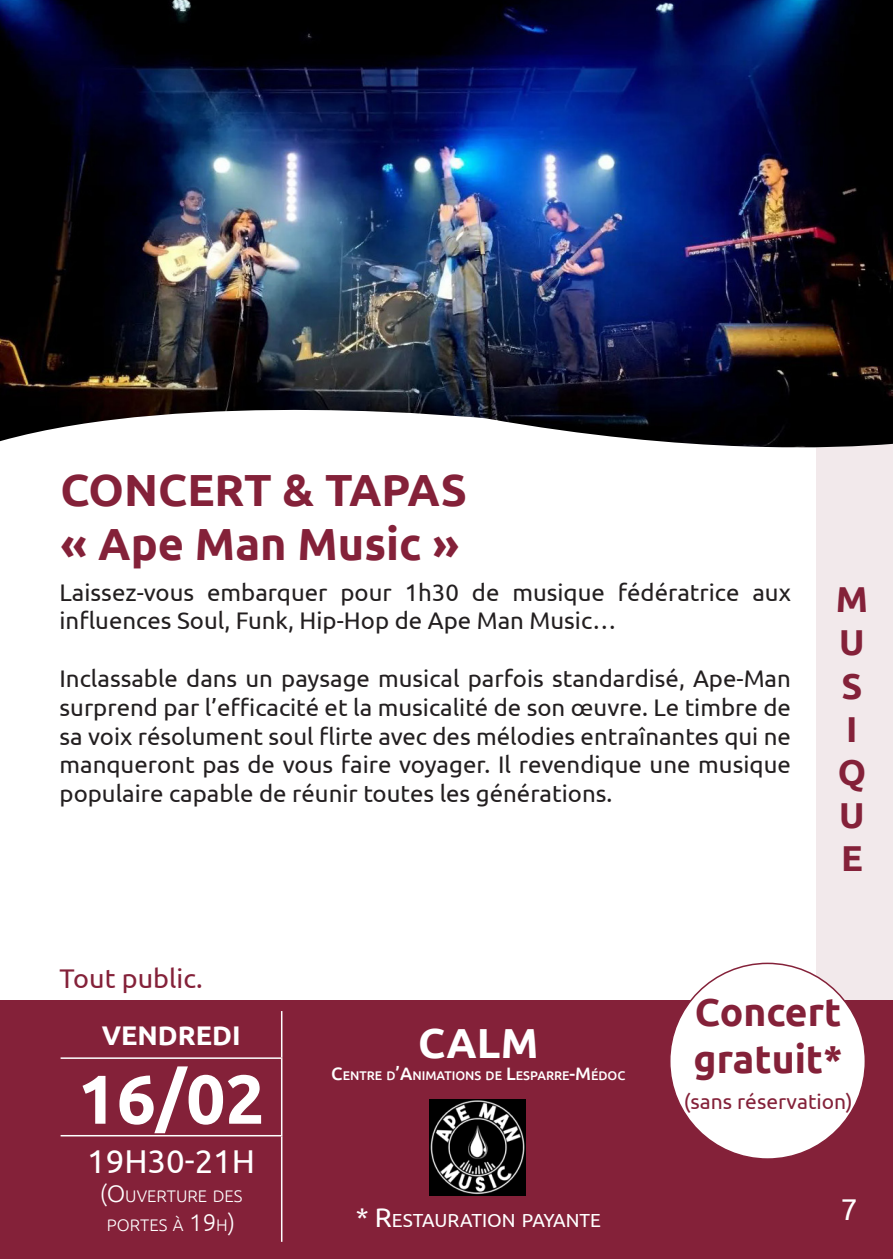
<style>
.page{position:relative;width:893px;height:1259px;background:#fff}
.page>*{position:absolute;margin:0;border:0;box-sizing:border-box;transform-origin:0 0}
.t1{font:700 69px "Ubuntu";color:#fff}
.t2{font:700 45px "Ubuntu";color:#842139}
.t3{font:700 42px "Ubuntu";color:#fff}
.t4{font:700 39px "Ubuntu";color:#842139}
.t5{font:700 36px/43.2px "Ubuntu";color:#842139}
.t6{font:33px "Ubuntu";color:#fff}
.t7{font:30px "Ubuntu";color:#fff}
.t8{font:27px "Ubuntu";color:#842139}
.t9{font:700 27px "Ubuntu";color:#fff}
.t10{font:24px/28.8px "Ubuntu";color:#231f20}
.t11{font:21px "Ubuntu";color:#842139}
.t12{font:18.9px "Ubuntu";color:#fff}
.t13{font:300 16.8px/28.8px "Ubuntu";color:#fff;text-align:center}
.t14{font:500 12.6px "Ubuntu";color:#fff}
.s1{font-size:18px}
.s2{font-size:24px}
.s3{font-size:27px}
</style>
<div class="page">
<div style="left:0;top:1000px;width:893px;height:259px;background:#842139"></div>
<svg style="left:61px;top:1134px;width:221px;height:108px"></svg>
<hr style="left:61px;top:1057px;width:221px;height:2px;background:#fff">
<hr style="left:61px;top:1135px;width:221px;height:1px;background:#fff">
<hr style="left:281px;top:1011px;width:1px;height:46px;background:#fff">
<hr style="left:281px;top:1059px;width:1px;height:76px;background:#fff">
<hr style="left:281px;top:1136px;width:1px;height:105px;background:#fff">
<svg style="left:816px;top:465px;width:77px;height:648px;background:#e8d7db"></svg>
<img style="left:0;top:0;width:893px;height:451px">
<div style="left:670px;top:963px;width:195px;height:196px;background:#fff;border-radius:50%"></div>
<img style="left:430px;top:1099px;width:96px;height:96px">
<p class="t2" style="left:61px;top:462px;width:408px">CONCERT &amp; TAPAS</p>
<p class="t2" style="left:61px;top:516px;width:400px">« Ape Man Music »</p>
<p class="t10" style="left:60px;top:577px;width:733px">Laissez-vous embarquer pour 1h30 de musique fédératrice aux influences Soul, Funk, Hip-Hop de Ape Man Music…</p>
<p class="t10" style="left:60px;top:663px;width:733px;text-align:justify">Inclassable dans un paysage musical parfois standardisé, Ape-Man surprend par l’efficacité et la musicalité de son œuvre. Le timbre de sa voix résolument soul flirte avec des mélodies entraînantes qui ne manqueront pas de vous faire voyager. Il revendique une musique populaire capable de réunir toutes les générations.</p>
<p class="t8" style="left:60px;top:962px;width:145px">Tout public.</p>
<p class="t5" style="left:836px;top:577px;width:34px">M<br>U<br>S<br>I<br>Q<br>U<br>E</p>
<p class="t9" style="left:102px;top:1018px;width:140px">VENDREDI</p>
<p class="t3" style="left:418px;top:1017px;width:122px">CALM</p>
<p class="t14" style="left:331px;top:1067px;width:295px"><span class="s1">C</span>ENTRE D<span class="s1">’A</span>NIMATIONS DE <span class="s1">L</span>ESPARRE<span class="s1">-M</span> ÉDOC</p>
<p class="t1" style="left:78px;top:1057px;width:188px">16/02</p>
<p class="t6" style="left:87px;top:1141px;width:170px">19H30-21H</p>
<p class="t13" style="left:100px;top:1181px;width:144px"><span class="s2">(O</span>UVERTURE DES<br>PORTES À <span class="s2">19</span>H<span class="s2">)</span></p>
<p class="t12" style="left:356px;top:1209px;width:247px"><span class="s3">* R</span>ESTAURATION PAYANTE</p>
<p class="t4" style="left:695px;top:988px;width:148px">Concert</p>
<p class="t4" style="left:694px;top:1035px;width:151px">gratuit*</p>
<p class="t11" style="left:684px;top:1088px;width:170px">(sans réservation)</p>
<p class="t7" style="left:841px;top:1191px;width:18px">7</p>
</div>
